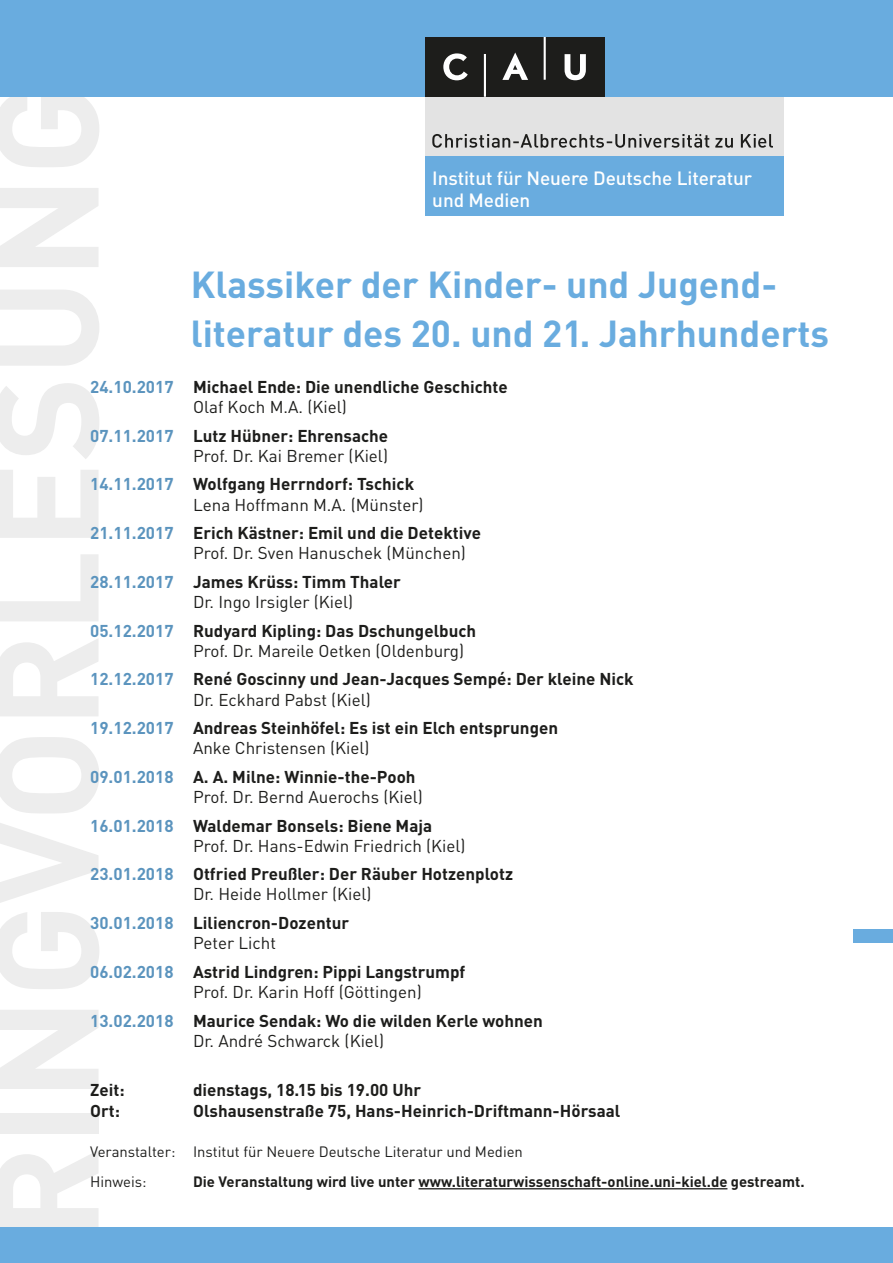
<style>
.page{position:relative;width:893px;height:1263px;background:#fff}
.page>*{position:absolute;margin:0;border:0;box-sizing:border-box;transform-origin:0 0}
.t1{font:700 37.05px/48.8px "DIN";color:#69acdf}
.t2{font:500 19.05px/22.6px "DIN";letter-spacing:-.005em;color:#fff}
.t3{font:700 16.95px/20.1px "DIN";color:#1d1d1b}
.t4{font:16.95px/20.1px "DIN";color:#1d1d1b}
.t5{font:700 14.85px "DIN";color:#1d1d1b}
.t6{font:14.85px/29.8px "DIN";color:#1d1d1b}
.s1{color:#5b94be}
.s2{font-weight:400}
.s3{font-weight:700;color:#5b94be}
.s4{font-weight:700}
</style>
<div class="page">
<div style="left:0;top:0;width:893px;height:97px;background:#69acdf"></div>
<div style="left:0;top:1227px;width:893px;height:36px;background:#69acdf"></div>
<div style="left:425px;top:97px;width:359px;height:59px;background:#e3e3e3"></div>
<svg style="left:432px;top:134px;width:341px;height:14px"></svg>
<div style="left:425px;top:37px;width:179px;height:60px;background:#1d1d1b"></div>
<svg style="left:443px;top:53px;width:25px;height:27px"></svg>
<svg style="left:502px;top:52px;width:26px;height:28px"></svg>
<svg style="left:565px;top:54px;width:21px;height:26px"></svg>
<hr style="left:484px;top:54px;width:2px;height:43px;background:#fff">
<hr style="left:544px;top:37px;width:2px;height:43px;background:#fff">
<div style="left:425px;top:156px;width:359px;height:60px;background:#69acdf"></div>
<div style="left:854px;top:929px;width:39px;height:14px;background:#69acdf"></div>
<hr style="left:419px;top:1188px;width:308px;height:1px;background:#1d1d1b">
<p class="t2" style="left:432px;top:166px;width:321px">Institut für Neuere Deutsche Literatur und Medien</p>
<h1 class="t1" style="left:191px;top:259px;width:640px">Klassiker der Kinder- und Jugend&shy;literatur des 20. und 21. Jahrhunderts</h1>
<p class="t3" style="left:193px;top:376px;width:316px;text-indent:-103px"><span class="s1">24.10.2017</span> Michael Ende: Die unendliche Geschichte<br><span class="s2">Olaf Koch M.A. (Kiel)</span></p>
<p class="t4" style="left:90px;top:425px;width:299px;text-align:right"><span class="s3">07.11.2017</span> <span class="s4">Lutz Hübner: Ehrensache<br></span>Prof. Dr. Kai Bremer (Kiel)</p>
<p class="t3" style="left:193px;top:473px;width:232px;text-indent:-103px"><span class="s1">14.11.2017</span> Wolfgang Herrndorf: Tschick<br><span class="s2">Lena Hoffmann M.A. (Münster)</span></p>
<p class="t3" style="left:193px;top:522px;width:289px;text-indent:-103px"><span class="s1">21.11.2017</span> Erich Kästner: Emil und die Detektive<br><span class="s2">Prof. Dr. Sven Hanuschek (München)</span></p>
<p class="t3" style="left:193px;top:571px;width:209px;text-indent:-103px"><span class="s1">28.11.2017</span> James Krüss: Timm Thaler<br><span class="s2">Dr. Ingo Irsigler (Kiel)</span></p>
<p class="t4" style="left:193px;top:620px;width:285px;text-indent:-103px"><span class="s3">05.12.2017</span> <span class="s4">Rudyard Kipling: Das Dschungelbuch<br></span>Prof. Dr. Mareile Oetken (Oldenburg)</p>
<p class="t3" style="left:193px;top:668px;width:442px;text-indent:-103px"><span class="s1">12.12.2017</span> René Goscinny und Jean-Jacques Sempé: Der kleine N ick<br><span class="s2">Dr. Eckhard Pabst (Kiel)</span></p>
<p class="t3" style="left:193px;top:717px;width:367px;text-indent:-103px"><span class="s1">19.12.2017</span> Andreas Steinhöfel: Es ist ein Elch entsprungen<br><span class="s2">Anke Christensen (Kiel)</span></p>
<p class="t4" style="left:193px;top:766px;width:231px;text-indent:-103px"><span class="s3">09.01.2018</span> <span class="s4">A. A. Milne: Winnie-the-Pooh<br></span>Prof. Dr. Bernd Auerochs (Kiel)</p>
<p class="t4" style="left:193px;top:815px;width:274px;text-indent:-103px"><span class="s3">16.01.2018</span> <span class="s4">Waldemar Bonsels: Biene Maja<br></span>Prof. Dr. Hans-Edwin Friedrich (Kiel)</p>
<p class="t3" style="left:193px;top:863px;width:322px;text-indent:-103px"><span class="s1">23.01.2018</span> Otfried Preußler: Der Räuber Hotzenplotz<br><span class="s2">Dr. Heide Hollmer (Kiel)</span></p>
<p class="t3" style="left:193px;top:912px;width:158px;text-indent:-103px"><span class="s1">30.01.2018</span> Liliencron-Dozentur<br><span class="s2">Peter Licht</span></p>
<p class="t3" style="left:193px;top:961px;width:274px;text-indent:-103px"><span class="s1">06.02.2018</span> Astrid Lindgren: Pippi Langstrumpf<br><span class="s2">Prof. Dr. Karin Hoff (Göttingen)</span></p>
<p class="t3" style="left:193px;top:1009px;width:351px;text-indent:-103px"><span class="s1">13.02.2018</span> Maurice Sendak: Wo die wilden Kerle wohnen<br><span class="s2">Dr. André Schwarck (Kiel)</span></p>
<p class="t3" style="left:90px;top:1079px;width:36px">Zeit:</p>
<p class="t3" style="left:193px;top:1079px;width:230px">dienstags, 18.15 bis 19.00 Uhr</p>
<p class="t3" style="left:90px;top:1099px;width:75px">Ort: O</p>
<p class="t3" style="left:204px;top:1099px;width:418px">lshausenstraße 75, Hans-Heinrich-Driftmann-Hörsaal</p>
<p class="t6" style="left:90px;top:1136px;width:434px">Veranstalter: Institut für Neuere Deutsche Literatur und Medien<br>Hinweis:</p>
<p class="t5" style="left:193px;top:1171px;width:613px">Die Veranstaltung wird live unter www.literaturwissenschaft-online.uni-kiel.de gestreamt.</p>
</div>
